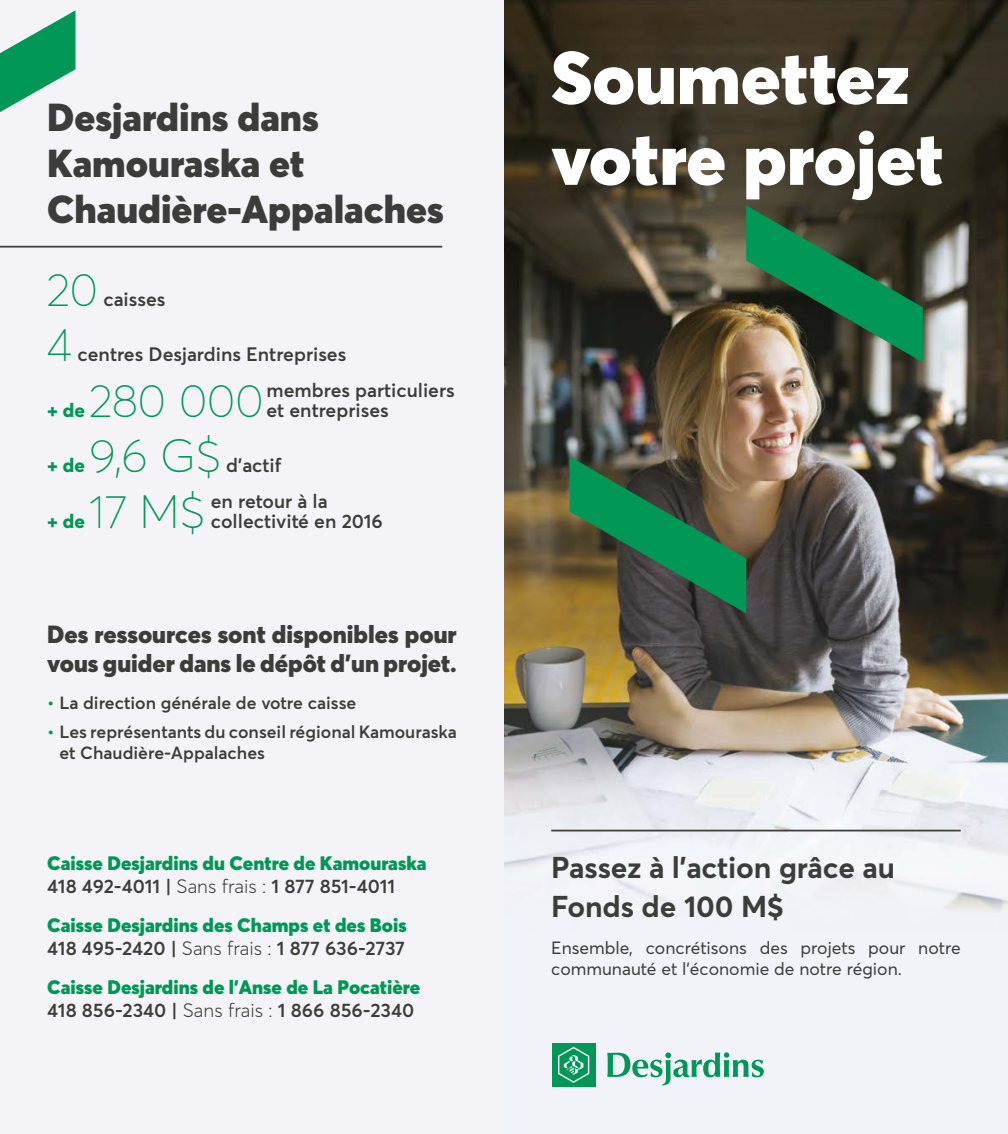
<style>
.page{position:relative;width:1008px;height:1134px;background:#fff}
.page>*{position:absolute;margin:0;border:0;box-sizing:border-box;transform-origin:0 0}
.t1{font:900 73.5px/80.9px "Averta";color:#fff}
.t2{font:100 46.2px "Averta";color:#009757}
.t3{font:900 38.5px/46.2px "Averta";color:#3c3c3b}
.t4{font:700 29.75px/38.5px "Averta";letter-spacing:-.005em;color:#3c3c3b}
.t5{font:900 24.5px/29.4px "Averta";color:#3c3c3b}
.t6{font:900 19.25px/23.1px "Averta";color:#009757}
.t7{font:600 19.25px/19.2px "Averta";color:#3c3c3b}
.t8{font:800 19.25px "Averta";color:#009757}
.t9{font:600 17.5px/21px "Averta";color:#3c3c3b}
.t10{font:17.5px/21px "Averta";color:#3c3c3b}
.s1{color:#009757}
.s2{font-weight:600;color:#3c3c3b}
.s3{font-weight:300;color:#3c3c3b}
</style>
<div class="page">
<div style="left:504px;top:0;width:504px;height:1134px;background:#f2f3f8"></div>
<img style="left:504px;top:0;width:504px;height:911px">
<svg style="left:746px;top:205px;width:177px;height:157px"></svg>
<svg style="left:570px;top:456px;width:176px;height:157px"></svg>
<hr style="left:551px;top:830px;width:410px;height:1px;background:#3c3c3b">
<div style="left:552px;top:1043px;width:44px;height:44px;background:#009757"></div>
<svg style="left:558px;top:1047px;width:31px;height:36px"></svg>
<svg style="left:607px;top:1052px;width:157px;height:33px"></svg>
<div style="left:0;top:0;width:504px;height:1134px;background:#f4f4f8"></div>
<hr style="left:0;top:246px;width:442px;height:2px;background:#3c3c3b">
<svg style="left:0;top:10px;width:76px;height:102px"></svg>
<h3 class="t3" style="left:47px;top:93px;width:398px">Desjardins dans<br>Kamouraska et<br>Chaudière-Appalaches</h3>
<h2 class="t2" style="left:47px;top:261px;width:52px">20</h2>
<p class="t7" style="left:103px;top:289px;width:64px">caisses</p>
<h2 class="t2" style="left:47px;top:317px;width:26px">4</h2>
<p class="t7" style="left:78px;top:345px;width:270px">centres Desjardins Entreprises</p>
<p class="t8" style="left:47px;top:398px;width:39px">+ de</p>
<p class="t7" style="left:266px;top:381px;width:190px">membres particuliers et entreprises</p>
<h2 class="t2" style="left:90px;top:372px;width:175px">280 000</h2>
<h2 class="t2" style="left:90px;top:428px;width:133px">9,6 G$</h2>
<p class="t8" style="left:47px;top:453px;width:39px">+ de</p>
<p class="t7" style="left:226px;top:456px;width:57px">d’actif</p>
<h2 class="t2" style="left:90px;top:483px;width:117px">17 M$</h2>
<p class="t7" style="left:211px;top:492px;width:174px">en retour à la collectivité en 2016</p>
<p class="t8" style="left:47px;top:509px;width:39px">+ de</p>
<p class="t5" style="left:47px;top:619px;width:411px">Des ressources sont disponibles pour vous guider dans le dépôt d’un projet.</p>
<p class="t9" style="left:47px;top:692px;width:311px"><span class="s1">•</span> La direction générale de votre caisse</p>
<p class="t9" style="left:59px;top:721px;width:399px;text-indent:-12px"><span class="s1">•</span> Les représentants du conseil régional Kamouraska et Chaudière-Appalaches</p>
<p class="t6" style="left:47px;top:851px;width:381px">Caisse Desjardins du Centre de Kamouraska<br><span class="s2">418 492-4011 |</span> <span class="s3">Sans frais :</span> <span class="s2">1 877 851-4011</span></p>
<p class="t6" style="left:47px;top:913px;width:361px">Caisse Desjardins des Champs et des Bois<br><span class="s2">418 495-2420 |</span> <span class="s3">Sans frais :</span> <span class="s2">1 877 636-2737</span></p>
<p class="t6" style="left:47px;top:975px;width:375px">Caisse Desjardins de l’Anse de La Pocatière<br><span class="s2">418 856-2340 |</span> <span class="s3">Sans frais :</span> <span class="s2">1 866 856-2340</span></p>
<h1 class="t1" style="left:551px;top:36px;width:394px">Soumettez votre projet</h1>
<h3 class="t4" style="left:551px;top:848px;width:345px">Passez à l’action grâce au<br>Fonds de 100 M$</h3>
<p class="t10" style="left:551px;top:937px;width:411px">Ensemble, concrétisons des projets pour notre communauté et l’économie de notre région.</p>
</div>
